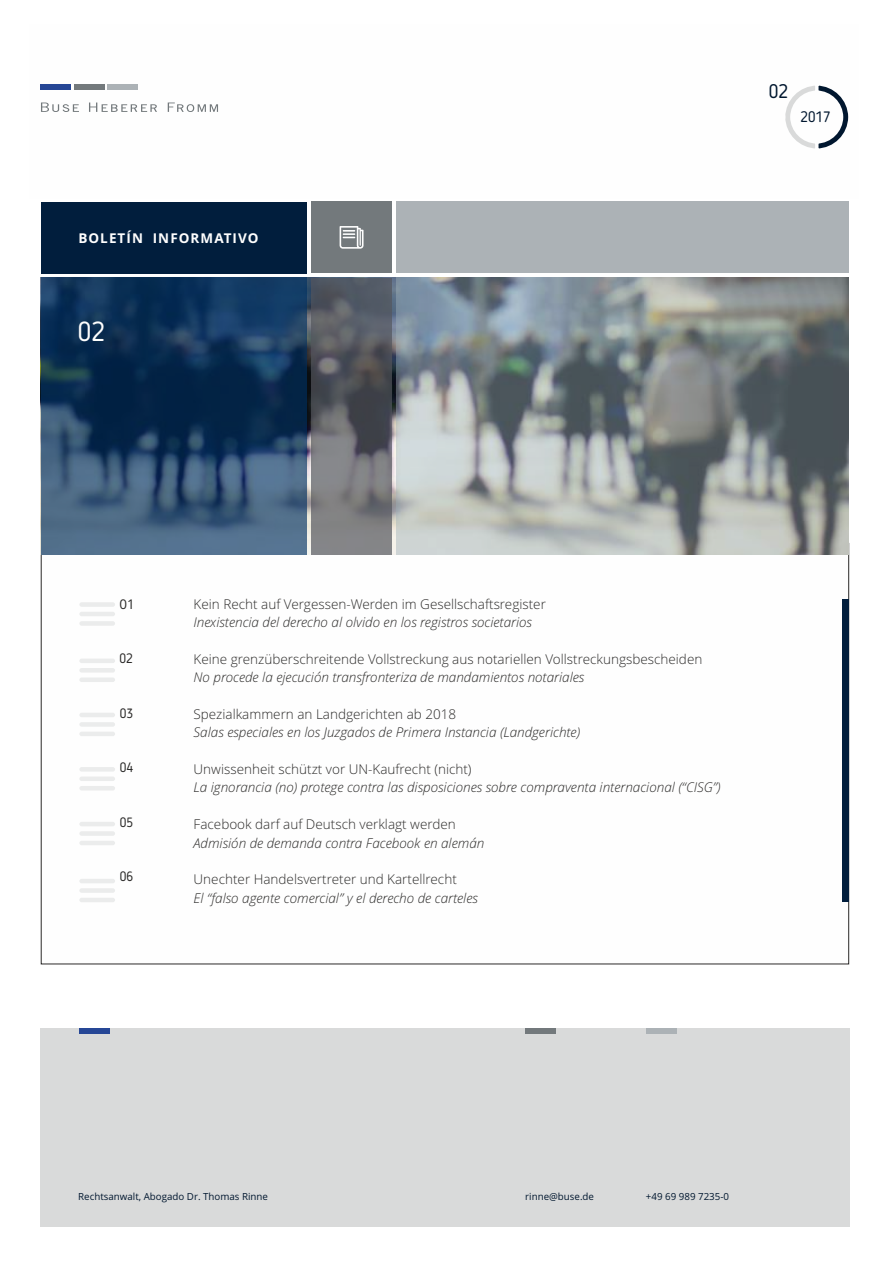
<style>
.page{position:relative;width:893px;height:1263px;background:#fff}
.page>*{position:absolute;margin:0;border:0;box-sizing:border-box;transform-origin:0 0}
.t1{font:27px "Blogger Sans";color:#fefefe}
.t2{font:19.35px "Blogger Sans";color:#01172f}
.t3{font:15px "Blogger Sans";color:#01172f}
.t4{font:italic 300 13.5px "Open Sans";color:#2b2a29}
.t5{font:300 13.5px "Open Sans";color:#2b2a29}
.t6{font:700 13.5px "Open Sans";letter-spacing:.08em;color:#fefefe}
.t7{font:13.35px "Blogger Sans";color:#2b2a29}
.t8{font:13.35px "Open Sans";color:#2b2a29}
.t9{font:9.75px "Open Sans";color:#01172f}
</style>
<div class="page">
<div style="left:107px;top:84px;width:30px;height:6px;background:#acb2b6"></div>
<div style="left:74px;top:84px;width:30px;height:6px;background:#73797c"></div>
<div style="left:40px;top:1028px;width:809px;height:199px;background:#d9dada"></div>
<div style="left:41px;top:84px;width:30px;height:6px;background:#264796"></div>
<div style="left:79px;top:1028px;width:30px;height:6px;background:#264796"></div>
<svg style="left:41px;top:103px;width:38px;height:9px"></svg>
<svg style="left:89px;top:103px;width:68px;height:9px"></svg>
<svg style="left:168px;top:103px;width:50px;height:9px"></svg>
<div style="left:41px;top:202px;width:265px;height:71px;background:#011e3d"></div>
<div style="left:311px;top:202px;width:80px;height:71px;background:#73797c"></div>
<div style="left:396px;top:202px;width:453px;height:71px;background:#acb2b6"></div>
<svg style="left:340px;top:226px;width:24px;height:23px"></svg>
<div style="left:526px;top:1028px;width:30px;height:6px;background:#73797c"></div>
<div style="left:646px;top:1028px;width:30px;height:6px;background:#acb2b6"></div>
<svg style="left:780px;top:85px;width:69px;height:193px"></svg>
<hr style="left:79px;top:612px;width:36px;height:4px;background:#ebecec;border-radius:2px">
<div style="left:79px;top:602px;width:36px;height:5px;background:#ebecec;border-radius:2px"></div>
<div style="left:79px;top:621px;width:36px;height:5px;background:#ebecec;border-radius:2px"></div>
<hr style="left:79px;top:668px;width:36px;height:4px;background:#ebecec;border-radius:2px">
<hr style="left:79px;top:659px;width:36px;height:4px;background:#ebecec;border-radius:2px">
<div style="left:79px;top:677px;width:36px;height:5px;background:#ebecec;border-radius:2px"></div>
<div style="left:79px;top:722px;width:36px;height:5px;background:#ebecec;border-radius:2px"></div>
<hr style="left:79px;top:713px;width:36px;height:4px;background:#ebecec;border-radius:2px">
<hr style="left:79px;top:732px;width:36px;height:4px;background:#ebecec;border-radius:2px">
<div style="left:79px;top:776px;width:36px;height:5px;background:#ebecec;border-radius:2px"></div>
<hr style="left:79px;top:767px;width:36px;height:4px;background:#ebecec;border-radius:2px">
<hr style="left:79px;top:786px;width:36px;height:4px;background:#ebecec;border-radius:2px">
<div style="left:79px;top:831px;width:36px;height:5px;background:#ebecec;border-radius:2px"></div>
<hr style="left:79px;top:822px;width:36px;height:4px;background:#ebecec;border-radius:2px">
<hr style="left:79px;top:841px;width:36px;height:4px;background:#ebecec;border-radius:2px">
<div style="left:79px;top:888px;width:36px;height:5px;background:#ebecec;border-radius:2px"></div>
<hr style="left:79px;top:879px;width:36px;height:4px;background:#ebecec;border-radius:2px">
<hr style="left:79px;top:898px;width:36px;height:4px;background:#ebecec;border-radius:2px">
<div style="left:843px;top:600px;width:6px;height:302px;background:#011e3d"></div>
<div style="left:311px;top:278px;width:80px;height:276px;background:#54565d;opacity:.7"></div>
<div style="left:41px;top:278px;width:265px;height:277px;background:#003062;opacity:.65"></div>
<div style="left:396px;top:278px;width:453px;height:277px;background:#9eb1b8;opacity:.45"></div>
<p class="t6" style="left:78px;top:233px;width:182px">BOLETÍN INFORMATIVO</p>
<h1 class="t1" style="left:78px;top:320px;width:28px">02</h1>
<h2 class="t2" style="left:769px;top:83px;width:21px">02</h2>
<p class="t3" style="left:801px;top:110px;width:31px">2017</p>
<p class="t8" style="left:120px;top:598px;width:17px">01</p>
<p class="t7" style="left:120px;top:653px;width:15px">02</p>
<p class="t7" style="left:120px;top:707px;width:15px">03</p>
<p class="t7" style="left:120px;top:762px;width:15px">04</p>
<p class="t7" style="left:120px;top:817px;width:15px">05</p>
<p class="t7" style="left:120px;top:871px;width:15px">06</p>
<p class="t5" style="left:194px;top:598px;width:354px">Kein Recht auf Vergessen-Werden im Gesellschaftsregister</p>
<p class="t4" style="left:194px;top:617px;width:340px">Inexistencia del derecho al olvido en los registros societarios</p>
<p class="t5" style="left:194px;top:653px;width:510px">Keine grenzüberschreitende Vollstreckung aus notariellen Vollstreckungsbescheiden</p>
<p class="t4" style="left:194px;top:672px;width:392px">No procede la ejecución transfronteriza de mandamientos notariales</p>
<p class="t5" style="left:194px;top:708px;width:264px">Spezialkammern an Landgerichten ab 2018</p>
<p class="t4" style="left:194px;top:727px;width:388px">Salas especiales en los Juzgados de Primera Instancia (Landgerichte)</p>
<p class="t5" style="left:194px;top:764px;width:280px">Unwissenheit schützt vor UN-Kaufrecht (nicht)</p>
<p class="t4" style="left:194px;top:782px;width:528px">La ignorancia (no) protege contra las disposiciones sobre compraventa internacional (“CISG”)</p>
<p class="t5" style="left:194px;top:819px;width:264px">Facebook darf auf Deutsch verklagt werden</p>
<p class="t4" style="left:194px;top:837px;width:292px">Admisión de demanda contra Facebook en alemán</p>
<p class="t5" style="left:194px;top:874px;width:265px">Unechter Handelsvertreter und Kartellrecht</p>
<p class="t4" style="left:194px;top:892px;width:286px">El “falso agente comercial” y el derecho de carteles</p>
<p class="t9" style="left:78px;top:1193px;width:191px">Rechtsanwalt, Abogado Dr. Thomas Rinne</p>
<p class="t9" style="left:525px;top:1193px;width:70px">rinne@buse.de</p>
<p class="t9" style="left:646px;top:1193px;width:85px">+49 69 989 7235-0</p>
</div>
